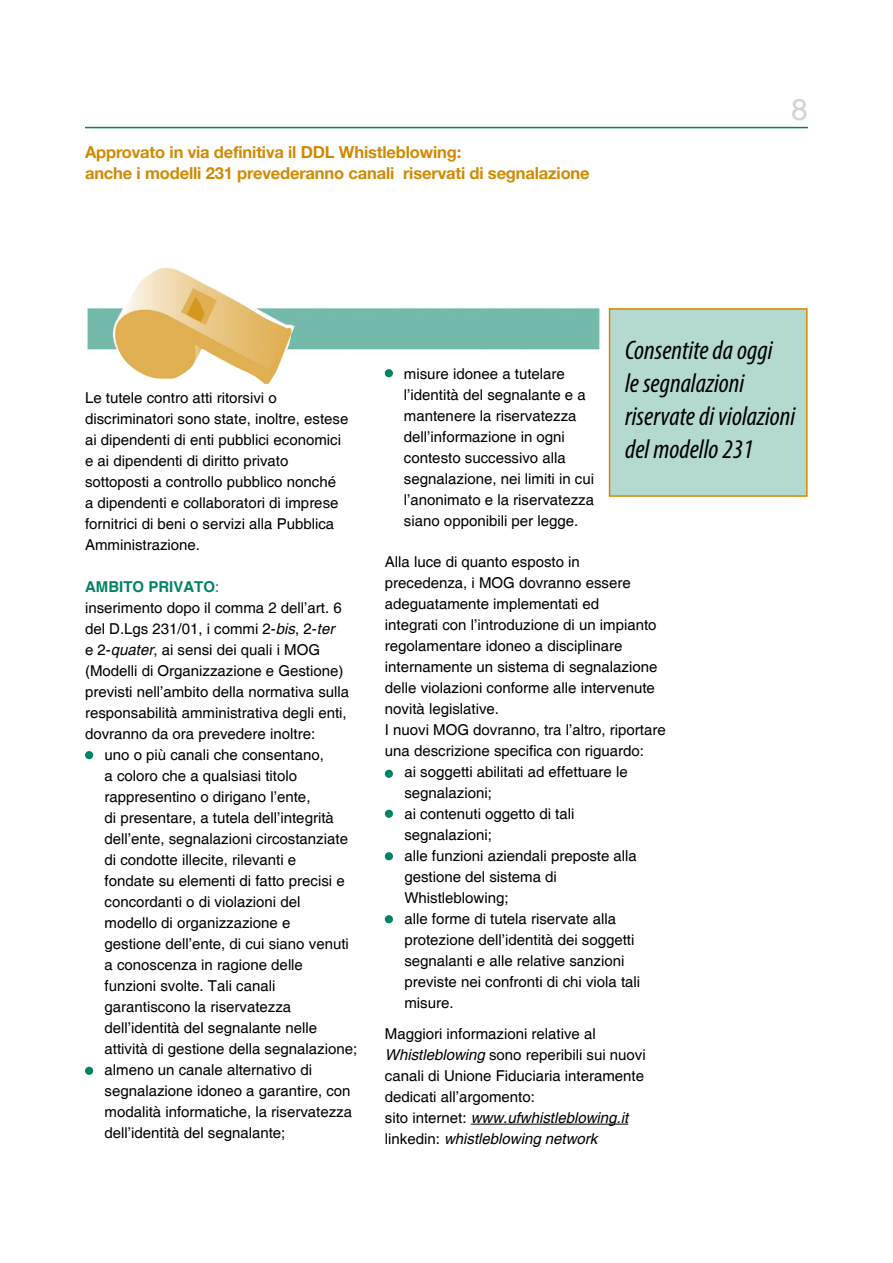
<style>
.page{position:relative;width:893px;height:1263px;background:#fff}
.page>*{position:absolute;margin:0;border:0;box-sizing:border-box;transform-origin:0 0}
.t1{font:30px "Helvetica";color:#d1d3d4}
.t2{font:italic condensed 27px/33px "Myriad Pro";color:#000}
.t3{font:700 16.5px/21px "Helvetica Neue";letter-spacing:-.01em;color:#d18a00}
.t4{font:15px/21px "Helvetica";color:#000}
.t5{font:700 15px "Helvetica";color:#008265}
.s1{font-weight:400}
.s2{font-style:italic}
</style>
<div class="page">
<hr style="left:85px;top:127px;width:723px;height:1px;background:#008265">
<div style="left:609px;top:308px;width:199px;height:189px;background:#b3d9d1;border:2px solid #d18a00"></div>
<hr style="left:471px;top:1124px;width:157px;height:1px;background:#000">
<div style="left:87px;top:308px;width:513px;height:42px;background:#73baaa"></div>
<img style="left:113px;top:268px;width:180px;height:116px">
<div style="left:85px;top:1067px;width:8px;height:8px;background:#008265;border-radius:50%"></div>
<div style="left:385px;top:369px;width:8px;height:8px;background:#008265;border-radius:50%"></div>
<div style="left:385px;top:770px;width:8px;height:8px;background:#008265;border-radius:50%"></div>
<div style="left:385px;top:810px;width:8px;height:8px;background:#008265;border-radius:50%"></div>
<div style="left:385px;top:852px;width:8px;height:8px;background:#008265;border-radius:50%"></div>
<div style="left:385px;top:915px;width:8px;height:8px;background:#008265;border-radius:50%"></div>
<div style="left:85px;top:751px;width:8px;height:8px;background:#008265;border-radius:50%"></div>
<p class="t3" style="left:85px;top:141px;width:506px">Approvato in via definitiva il DDL Whistleblowing:<br>anche i modelli 231 prevederanno canali riservati di segnalazione</p>
<h1 class="t1" style="left:791px;top:92px;width:18px">8</h1>
<p class="t4" style="left:85px;top:387px;width:265px">Le tutele contro atti ritorsivi o discriminatori sono state, inoltre, estese ai dipendenti di enti pubblici economici e ai dipendenti di diritto privato sottoposti a controllo pubblico nonché<br>a dipendenti e collaboratori di imprese fornitrici di beni o servizi alla Pubblica Amministrazione.</p>
<p class="t5" style="left:85px;top:577px;width:136px">AMBITO PRIVATO<span class="s1">:</span></p>
<p class="t4" style="left:85px;top:598px;width:258px">inserimento dopo il comma 2 dell’art. 6</p>
<p class="t4" style="left:85px;top:619px;width:251px">del D.Lgs 231/01, i commi 2-<span class="s2">bis</span>, 2-<span class="s2">ter</span></p>
<p class="t4" style="left:85px;top:640px;width:237px">e 2-<span class="s2">quater</span>, ai sensi dei quali i MOG</p>
<p class="t4" style="left:85px;top:661px;width:260px">(Modelli di Organizzazione e Gestione)</p>
<p class="t4" style="left:85px;top:682px;width:266px">previsti nell’ambito della normativa sulla</p>
<p class="t4" style="left:85px;top:703px;width:263px">responsabilità amministrativa degli enti,</p>
<p class="t4" style="left:85px;top:724px;width:232px">dovranno da ora prevedere inoltre:</p>
<p class="t4" style="left:105px;top:745px;width:221px">uno o più canali che consentano,</p>
<p class="t4" style="left:105px;top:766px;width:194px">a coloro che a qualsiasi titolo</p>
<p class="t4" style="left:105px;top:787px;width:207px">rappresentino o dirigano l’ente,</p>
<p class="t4" style="left:105px;top:808px;width:231px">di presentare, a tutela dell’integrità</p>
<p class="t4" style="left:105px;top:829px;width:245px">dell’ente, segnalazioni circostanziate</p>
<p class="t4" style="left:105px;top:850px;width:193px">di condotte illecite, rilevanti e</p>
<p class="t4" style="left:105px;top:871px;width:242px">fondate su elementi di fatto precisi e</p>
<p class="t4" style="left:105px;top:892px;width:197px">concordanti o di violazioni del</p>
<p class="t4" style="left:105px;top:913px;width:187px">modello di organizzazione e</p>
<p class="t4" style="left:105px;top:934px;width:246px">gestione dell’ente, di cui siano venuti</p>
<p class="t4" style="left:105px;top:955px;width:200px">a conoscenza in ragione delle</p>
<p class="t4" style="left:105px;top:976px;width:172px">funzioni svolte. Tali canali</p>
<p class="t4" style="left:105px;top:997px;width:188px">garantiscono la riservatezza</p>
<p class="t4" style="left:105px;top:1018px;width:214px">dell’identità del segnalante nelle</p>
<p class="t4" style="left:105px;top:1039px;width:254px">attività di gestione della segnalazione;</p>
<p class="t4" style="left:105px;top:1060px;width:209px">almeno un canale alternativo di</p>
<p class="t4" style="left:105px;top:1081px;width:247px">segnalazione idoneo a garantire, con</p>
<p class="t4" style="left:105px;top:1102px;width:249px">modalità informatiche, la riservatezza</p>
<p class="t4" style="left:105px;top:1123px;width:182px">dell’identità del segnalante;</p>
<p class="t4" style="left:404px;top:364px;width:192px">misure idonee a tutelare l’identità del segnalante e a mantenere la riservatezza dell’informazione in ogni contesto successivo alla segnalazione, nei limiti in cui l’anonimato e la riservatezza siano opponibili per legge.</p>
<h2 class="t2" style="left:625px;top:333px;width:172px">Consentite da oggi<br>le segnalazioni riservate di violazioni del modello 231</h2>
<p class="t4" style="left:385px;top:552px;width:197px">Alla luce di quanto esposto in</p>
<p class="t4" style="left:385px;top:573px;width:247px">precedenza, i MOG dovranno essere</p>
<p class="t4" style="left:385px;top:594px;width:216px">adeguatamente implementati ed</p>
<p class="t4" style="left:385px;top:615px;width:273px">integrati con l’introduzione di un impianto</p>
<p class="t4" style="left:385px;top:636px;width:239px">regolamentare idoneo a disciplinare</p>
<p class="t4" style="left:385px;top:657px;width:274px">internamente un sistema di segnalazione</p>
<p class="t4" style="left:385px;top:678px;width:272px">delle violazioni conforme alle intervenute</p>
<p class="t4" style="left:385px;top:699px;width:116px">novità legislative.</p>
<p class="t4" style="left:385px;top:720px;width:282px">I nuovi MOG dovranno, tra l’altro, riportare</p>
<p class="t4" style="left:385px;top:741px;width:261px">una descrizione specifica con riguardo:</p>
<p class="t4" style="left:404px;top:762px;width:225px">ai soggetti abilitati ad effettuare le</p>
<p class="t4" style="left:404px;top:783px;width:89px">segnalazioni;</p>
<p class="t4" style="left:404px;top:804px;width:172px">ai contenuti oggetto di tali</p>
<p class="t4" style="left:404px;top:825px;width:89px">segnalazioni;</p>
<p class="t4" style="left:404px;top:846px;width:234px">alle funzioni aziendali preposte alla</p>
<p class="t4" style="left:404px;top:867px;width:154px">gestione del sistema di</p>
<p class="t4" style="left:404px;top:888px;width:106px">Whistleblowing;</p>
<p class="t4" style="left:404px;top:909px;width:213px">alle forme di tutela riservate alla</p>
<p class="t4" style="left:404px;top:930px;width:232px">protezione dell’identità dei soggetti</p>
<p class="t4" style="left:404px;top:951px;width:222px">segnalanti e alle relative sanzioni</p>
<p class="t4" style="left:404px;top:972px;width:237px">previste nei confronti di chi viola tali</p>
<p class="t4" style="left:404px;top:993px;width:51px">misure.</p>
<p class="t4" style="left:385px;top:1023px;width:262px">Maggiori informazioni relative al <span class="s2">Whistleblowing</span> sono reperibili sui nuovi canali di Unione Fiduciaria interamente dedicati all’argomento:<br>sito internet: <span class="s2">www.ufwhistleblowing.it </span>linkedin: <span class="s2">whistleblowing network</span></p>
</div>
